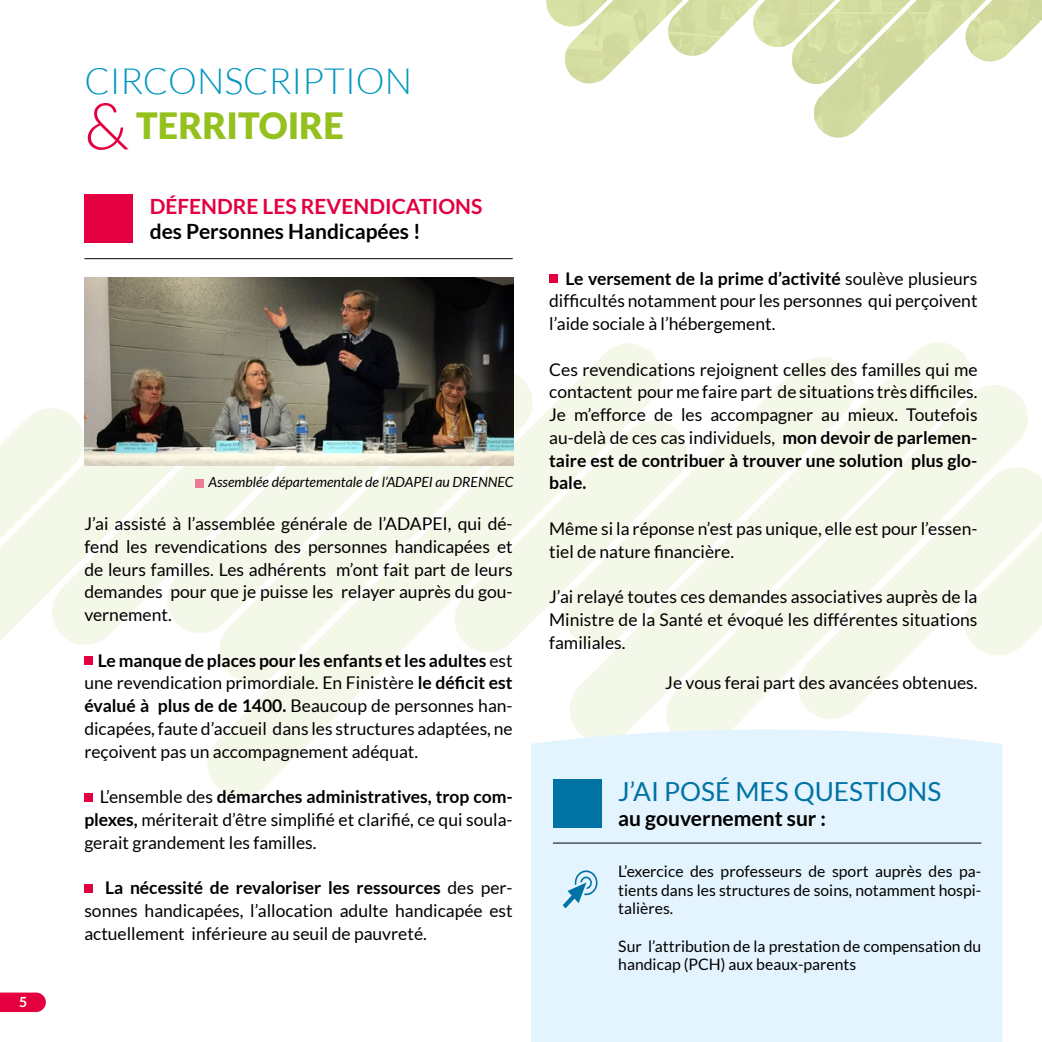
<style>
.page{position:relative;width:1042px;height:1042px;background:#fff}
.page>*{position:absolute;margin:0;border:0;box-sizing:border-box;transform-origin:0 0}
.t1{font:300 36.23px "Lato";color:#0097c1}
.t2{font:900 36.23px "Lato";color:#95c11f}
.t3{font:26.25px "Lato";color:#0072a3}
.t4{font:700 21px "Lato";color:#000}
.t5{font:700 21px "Lato";color:#e40040}
.t6{font:17.5px/22.8px "Lato";color:#000;text-align:justify}
.t7{font:700 17.5px/22.8px "Lato";color:#000;text-align:justify}
.t8{font:15.75px/18.7px "Lato";color:#000;text-align:justify}
.t9{font:italic 14px "Lato";color:#000}
.t10{font:700 14px "Lato";color:#fff}
.s1{font-weight:300;font-size:64.92px;color:#e40040}
.s2{font-weight:700}
.s3{font-weight:400}
</style>
<div class="page">
<svg style="left:0;top:367px;width:93px;height:298px"></svg>
<svg style="left:49px;top:378px;width:115px;height:270px;fill:#f4f8e9"></svg>
<svg style="left:164px;top:465px;width:40px;height:168px;background:#f5f8eb"></svg>
<svg style="left:204px;top:373px;width:357px;height:424px;fill:#f4f8e9"></svg>
<svg style="left:451px;top:417px;width:110px;height:239px;fill:#f4f8e9"></svg>
<svg style="left:566px;top:342px;width:405px;height:387px;fill:#f4f8e9"></svg>
<svg style="left:663px;top:382px;width:365px;height:347px;fill:#f4f8e9"></svg>
<svg style="left:794px;top:464px;width:234px;height:258px;fill:#f4f8e9"></svg>
<svg style="left:961px;top:462px;width:81px;height:197px"></svg>
<svg style="left:0;top:405px;width:87px;height:203px;background:#f5f8eb"></svg>
<div style="left:531px;top:729px;width:471px;height:313px;background:#e4f4fe"></div>
<svg style="left:546px;top:0;width:496px;height:138px"></svg>
<div style="left:84px;top:657px;width:8px;height:8px;background:#e40040"></div>
<div style="left:84px;top:793px;width:8px;height:8px;background:#e40040"></div>
<div style="left:84px;top:884px;width:8px;height:8px;background:#e40040"></div>
<div style="left:549px;top:275px;width:8px;height:8px;background:#e40040"></div>
<div style="left:84px;top:195px;width:49px;height:48px;background:#e40040"></div>
<hr style="left:84px;top:258px;width:429px;height:1px;background:#000">
<div style="left:553px;top:779px;width:48px;height:49px;background:#0072a3"></div>
<hr style="left:553px;top:843px;width:428px;height:1px;background:#000">
<svg style="left:563px;top:870px;width:34px;height:38px"></svg>
<svg style="left:0;top:992px;width:46px;height:20px"></svg>
<img style="left:85px;top:278px;width:429px;height:187px">
<div style="left:195px;top:479px;width:8px;height:8px;background:#ec7c94"></div>
<p class="t10" style="left:19px;top:994px;width:10px">5</p>
<p class="t1" style="left:84px;top:61px;width:329px">CIRCONSCRIPTION</p>
<p class="t2" style="left:84px;top:104px;width:261px"><span class="s1">&amp;</span> TERRITOIRE</p>
<p class="t5" style="left:150px;top:194px;width:334px">DÉFENDRE LES REVENDICATIONS</p>
<p class="t4" style="left:150px;top:220px;width:272px">des Personnes Handicapées !</p>
<p class="t9" style="left:208px;top:474px;width:307px">Assemblée départementale de l’ADAPEI au DRENNEC</p>
<p class="t6" style="left:84px;top:512px;width:430px">J’ai assisté à l’assemblée générale de l’ADAPEI, qui dé&shy;fend les revendications des personnes handicapées et de leurs familles. Les adhérents m’ont fait part de leurs demandes pour que je puisse les relayer auprès du gou&shy;vernement.</p>
<p class="t6" style="left:84px;top:649px;width:430px;text-indent:13px"><span class="s2">Le manque de places pour les enfants et les adultes</span> est une revendication primordiale. En Finistère <span class="s2">le déficit est évalué à plus de de 1400.</span> Beaucoup de personnes han&shy;dicapées, faute d’accueil dans les structures adaptées, ne reçoivent pas un accompagnement adéquat.</p>
<p class="t6" style="left:84px;top:785px;width:430px;text-indent:15px">L’ensemble des <span class="s2">démarches administratives, trop com&shy;plexes,</span> mériterait d’être simplifié et clarifié, ce qui soula&shy;gerait grandement les familles.</p>
<p class="t6" style="left:84px;top:876px;width:430px;text-indent:21px"><span class="s2">La nécessité de revaloriser les ressources</span> des per&shy;sonnes handicapées, l’allocation adulte handicapée est actuellement inférieure au seuil de pauvreté.</p>
<p class="t6" style="left:549px;top:267px;width:430px;text-indent:16px"><span class="s2">Le versement de la prime d’activité</span> soulève plusieurs difficultés notamment pour les personnes qui perçoivent l’aide sociale à l’hébergement.</p>
<p class="t6" style="left:549px;top:358px;width:430px">Ces revendications rejoignent celles des familles qui me contactent pour me faire part de situations très difficiles.</p>
<p class="t7" style="left:549px;top:403px;width:430px"><span class="s3">Je m’efforce de les accompagner au mieux. Toutefois au-delà de ces cas individuels,</span> mon devoir de parlemen&shy;taire est de contribuer à trouver une solution plus glo&shy;bale.</p>
<p class="t6" style="left:549px;top:517px;width:430px">Même si la réponse n’est pas unique, elle est pour l’essen&shy;tiel de nature financière.</p>
<p class="t6" style="left:549px;top:585px;width:430px">J’ai relayé toutes ces demandes associatives auprès de la Ministre de la Santé et évoqué les différentes situations familiales.</p>
<p class="t6" style="left:665px;top:671px;width:314px">Je vous ferai part des avancées obtenues.</p>
<p class="t3" style="left:618px;top:776px;width:324px">J’AI POSÉ MES QUESTIONS</p>
<p class="t4" style="left:618px;top:806px;width:209px">au gouvernement sur :</p>
<p class="t8" style="left:618px;top:862px;width:364px">L’exercice des professeurs de sport auprès des pa&shy;tients dans les structures de soins, notamment hospi&shy;talières.</p>
<p class="t8" style="left:618px;top:936px;width:364px">Sur l’attribution de la prestation de compensation du handicap (PCH) aux beaux-parents</p>
</div>
